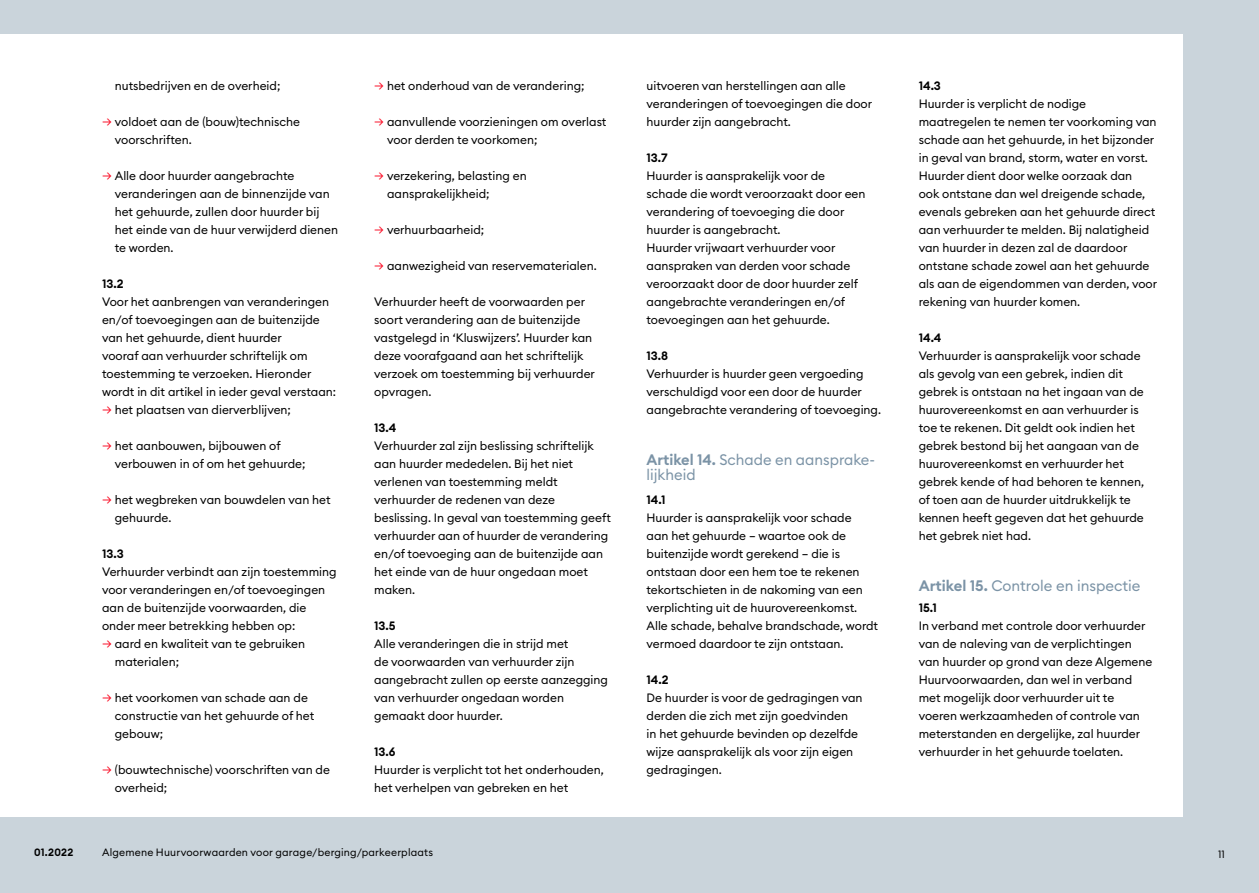
<style>
.page{position:relative;width:1259px;height:893px;background:#cad4db}
.page>*{position:absolute;margin:0;border:0;box-sizing:border-box;transform-origin:0 0}
.t1{font:15px/15px "Euclid Circular B";color:#7b93a6}
.t2{font:12px/18px "Euclid Circular B";color:#000}
.t3{font:600 12px "Euclid Circular B";color:#000}
.t4{font:10.5px "Euclid Circular B";letter-spacing:.015em;color:#000}
.t5{font:600 10.5px "Euclid Circular B";letter-spacing:.02em;color:#000}
.s1{color:#fa001a}
.s2{font-weight:600}
</style>
<div class="page">
<div style="left:0;top:34px;width:1182px;height:782px;background:#fff"></div>
<p class="t2" style="left:115px;top:77px;width:167px">nutsbedrijven en de overheid;</p>
<p class="t2" style="left:115px;top:113px;width:187px;text-indent:-13px"><span class="s1">→</span> voldoet aan de (bouw)technische voorschriften.</p>
<p class="t2" style="left:115px;top:167px;width:225px;text-indent:-13px"><span class="s1">→</span> Alle door huurder aangebrachte veranderingen aan de binnenzijde van het gehuurde, zullen door huurder bij het einde van de huur verwijderd dienen te worden.</p>
<p class="t3" style="left:102px;top:276px;width:23px">13.2</p>
<p class="t2" style="left:102px;top:293px;width:236px">Voor het aanbrengen van veranderingen en/of toevoegingen aan de buitenzijde van het gehuurde, dient huurder<br>vooraf aan verhuurder schriftelijk om toestemming te verzoeken. Hieronder wordt in dit artikel in ieder geval verstaan:</p>
<p class="t2" style="left:102px;top:401px;width:190px"><span class="s1">→</span> het plaatsen van dierverblijven;</p>
<p class="t2" style="left:115px;top:437px;width:192px;text-indent:-13px"><span class="s1">→</span> het aanbouwen, bijbouwen of verbouwen in of om het gehuurde;</p>
<p class="t2" style="left:115px;top:491px;width:217px;text-indent:-13px"><span class="s1">→</span> het wegbreken van bouwdelen van het gehuurde.</p>
<p class="t3" style="left:102px;top:546px;width:23px">13.3</p>
<p class="t2" style="left:102px;top:563px;width:236px">Verhuurder verbindt aan zijn toestemming voor veranderingen en/of toevoegingen aan de buitenzijde voorwaarden, die onder meer betrekking hebben op:</p>
<p class="t2" style="left:115px;top:635px;width:192px;text-indent:-13px"><span class="s1">→</span> aard en kwaliteit van te gebruiken materialen;</p>
<p class="t2" style="left:115px;top:689px;width:201px;text-indent:-13px"><span class="s1">→</span> het voorkomen van schade aan de constructie van het gehuurde of het gebouw;</p>
<p class="t2" style="left:115px;top:761px;width:217px;text-indent:-13px"><span class="s1">→</span> (bouwtechnische) voorschriften van de overheid;</p>
<p class="t2" style="left:374px;top:77px;width:212px"><span class="s1">→</span> het onderhoud van de verandering;</p>
<p class="t2" style="left:387px;top:113px;width:221px;text-indent:-13px"><span class="s1">→</span> aanvullende voorzieningen om overlast voor derden te voorkomen;</p>
<p class="t2" style="left:387px;top:167px;width:141px;text-indent:-13px"><span class="s1">→</span> verzekering, belasting en aansprakelijkheid;</p>
<p class="t2" style="left:374px;top:221px;width:111px"><span class="s1">→</span> verhuurbaarheid;</p>
<p class="t2" style="left:374px;top:257px;width:224px"><span class="s1">→</span> aanwezigheid van reservematerialen.</p>
<p class="t2" style="left:374px;top:293px;width:222px">Verhuurder heeft de voorwaarden per soort verandering aan de buitenzijde vastgelegd in ‘Kluswijzers’. Huurder kan deze voorafgaand aan het schriftelijk verzoek om toestemming bij verhuurder opvragen.</p>
<p class="t3" style="left:374px;top:420px;width:24px">13.4</p>
<p class="t2" style="left:374px;top:437px;width:238px">Verhuurder zal zijn beslissing schriftelijk aan huurder mededelen. Bij het niet verlenen van toestemming meldt verhuurder de redenen van deze beslissing. In geval van toestemming geeft verhuurder aan of huurder de verandering en/of toevoeging aan de buitenzijde aan het einde van de huur ongedaan moet maken.</p>
<p class="t3" style="left:374px;top:618px;width:23px">13.5</p>
<p class="t2" style="left:374px;top:635px;width:235px">Alle veranderingen die in strijd met<br>de voorwaarden van verhuurder zijn aangebracht zullen op eerste aanzegging van verhuurder ongedaan worden gemaakt door huurder.</p>
<p class="t3" style="left:374px;top:744px;width:23px">13.6</p>
<p class="t2" style="left:374px;top:761px;width:231px">Huurder is verplicht tot het onderhouden, het verhelpen van gebreken en het</p>
<p class="t2" style="left:646px;top:77px;width:227px">uitvoeren van herstellingen aan alle veranderingen of toevoegingen die door huurder zijn aangebracht.</p>
<p class="t3" style="left:646px;top:150px;width:23px">13.7</p>
<p class="t2" style="left:646px;top:167px;width:220px">Huurder is aansprakelijk voor de schade die wordt veroorzaakt door een verandering of toevoeging die door huurder is aangebracht.<br>Huurder vrijwaart verhuurder voor aanspraken van derden voor schade veroorzaakt door de door huurder zelf aangebrachte veranderingen en/of toevoegingen aan het gehuurde.</p>
<p class="t3" style="left:646px;top:348px;width:23px">13.8</p>
<p class="t2" style="left:646px;top:365px;width:236px">Verhuurder is huurder geen vergoeding verschuldigd voor een door de huurder aangebrachte verandering of toevoeging.</p>
<p class="t1" style="left:646px;top:452px;width:230px"><span class="s2">Artikel 14.</span> Schade en aansprake&shy;lijkheid</p>
<p class="t3" style="left:646px;top:492px;width:21px">14.1</p>
<p class="t2" style="left:646px;top:509px;width:233px">Huurder is aansprakelijk voor schade<br>aan het gehuurde – waartoe ook de buitenzijde wordt gerekend – die is ontstaan door een hem toe te rekenen tekortschieten in de nakoming van een verplichting uit de huurovereenkomst.<br>Alle schade, behalve brandschade, wordt vermoed daardoor te zijn ontstaan.</p>
<p class="t3" style="left:646px;top:672px;width:24px">14.2</p>
<p class="t2" style="left:646px;top:689px;width:218px">De huurder is voor de gedragingen van derden die zich met zijn goedvinden<br>in het gehuurde bevinden op dezelfde wijze aansprakelijk als voor zijn eigen gedragingen.</p>
<p class="t3" style="left:918px;top:78px;width:24px">14.3</p>
<p class="t2" style="left:918px;top:95px;width:240px">Huurder is verplicht de nodige maatregelen te nemen ter voorkoming van schade aan het gehuurde, in het bijzonder in geval van brand, storm, water en vorst.<br>Huurder dient door welke oorzaak dan<br>ook ontstane dan wel dreigende schade, evenals gebreken aan het gehuurde direct aan verhuurder te melden. Bij nalatigheid van huurder in dezen zal de daardoor ontstane schade zowel aan het gehuurde als aan de eigendommen van derden, voor rekening van huurder komen.</p>
<p class="t3" style="left:918px;top:330px;width:24px">14.4</p>
<p class="t2" style="left:918px;top:347px;width:227px">Verhuurder is aansprakelijk voor schade als gevolg van een gebrek, indien dit gebrek is ontstaan na het ingaan van de huurovereenkomst en aan verhuurder is toe te rekenen. Dit geldt ook indien het gebrek bestond bij het aangaan van de huurovereenkomst en verhuurder het gebrek kende of had behoren te kennen, of toen aan de huurder uitdrukkelijk te kennen heeft gegeven dat het gehuurde het gebrek niet had.</p>
<p class="t1" style="left:918px;top:578px;width:223px"><span class="s2">Artikel 15.</span> Controle en inspectie</p>
<p class="t3" style="left:918px;top:600px;width:20px">15.1</p>
<p class="t2" style="left:918px;top:617px;width:235px">In verband met controle door verhuurder van de naleving van de verplichtingen van huurder op grond van deze Algemene Huurvoorwaarden, dan wel in verband met mogelijk door verhuurder uit te voeren werkzaamheden of controle van meterstanden en dergelijke, zal huurder verhuurder in het gehuurde toelaten.</p>
<p class="t5" style="left:34px;top:845px;width:41px">01.2022</p>
<p class="t4" style="left:102px;top:845px;width:332px">Algemene Huurvoorwaarden voor garage/berging/parkeerplaats</p>
<p class="t4" style="left:1218px;top:848px;width:8px">11</p>
</div>
